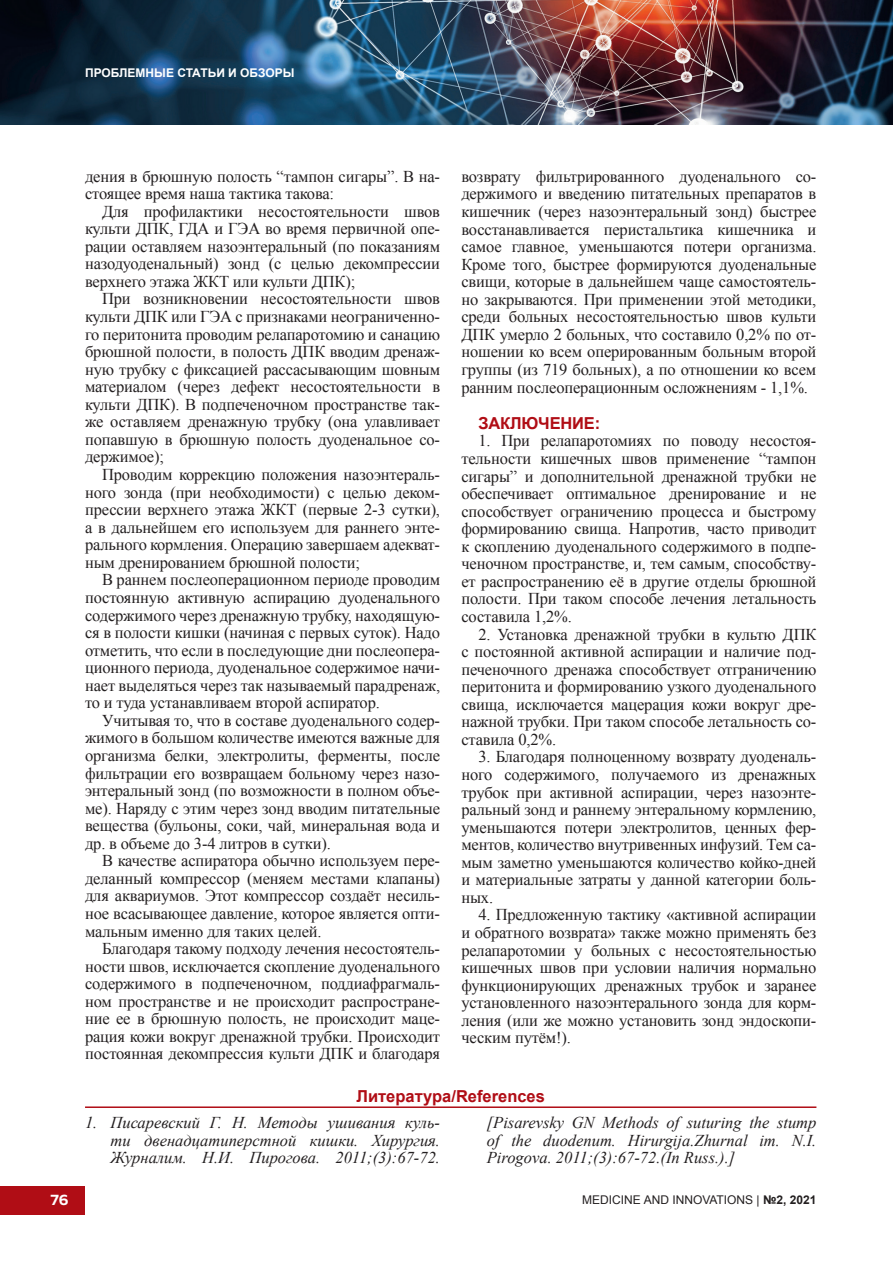
<style>
.page{position:relative;width:893px;height:1263px;background:#fff}
.page>*{position:absolute;margin:0;border:0;box-sizing:border-box;transform-origin:0 0}
.t1{font:16.5px/17.5px "Times New Roman";letter-spacing:-.01em;color:#231f20;text-align:justify}
.t2{font:italic 16.5px/17.5px "Times New Roman";color:#231f20;text-align:justify}
.t3{font:700 16.5px "Arial";color:#b00d15}
.t4{font:700 15px "Muller";color:#fff}
.t5{font:12px "Arial";color:#231f20}
.t6{font:700 12px "Arial";color:#fff}
.s1{font-weight:700}
</style>
<div class="page">
<hr style="left:85px;top:1106px;width:731px;height:2px;background:#b00d15">
<img style="left:0;top:0;width:893px;height:124px">
<div style="left:0;top:1186px;width:84px;height:29px;background:#b00d15"></div>
<p class="t6" style="left:85px;top:65px;width:211px">ПРОБЛЕМНЫЕ СТАТЬИ И ОБЗОРЫ</p>
<p class="t1" style="left:85px;top:167px;width:357px">дения в брюшную полость “тампон сигары”. В на&shy;стоящее время наша тактика такова:</p>
<p class="t1" style="left:85px;top:202px;width:357px;text-indent:17px">Для профилактики несостоятельности швов культи ДПК, ГДА и ГЭА во время первичной опе&shy;рации оставляем назоэнтеральный (по показаниям назодуоденальный) зонд (с целью декомпрессии верхнего этажа ЖКТ или культи ДПК);</p>
<p class="t1" style="left:85px;top:290px;width:357px;text-indent:17px">При возникновении несостоятельности швов культи ДПК или ГЭА с признаками неограниченно&shy;го перитонита проводим релапаротомию и санацию брюшной полости, в полость ДПК вводим дренаж&shy;ную трубку с фиксацией рассасывающим шовным материалом (через дефект несостоятельности в культи ДПК). В подпеченочном пространстве так&shy;же оставляем дренажную трубку (она улавливает попавшую в брюшную полость дуоденальное со&shy;держимое);</p>
<p class="t1" style="left:85px;top:465px;width:357px;text-indent:17px">Проводим коррекцию положения назоэнтераль&shy;ного зонда (при необходимости) с целью деком&shy;прессии верхнего этажа ЖКТ (первые 2-3 сутки), а в дальнейшем его используем для раннего энте&shy;рального кормления. Операцию завершаем адекват&shy;ным дренированием брюшной полости;</p>
<p class="t1" style="left:85px;top:571px;width:357px;text-indent:17px">В раннем послеоперационном периоде проводим постоянную активную аспирацию дуоденального содержимого через дренажную трубку, находящую&shy;ся в полости кишки (начиная с первых суток). Надо отметить, что если в последующие дни послеопера&shy;ционного периода, дуоденальное содержимое начи&shy;нает выделяться через так называемый парадренаж, то и туда устанавливаем второй аспиратор.</p>
<p class="t1" style="left:85px;top:711px;width:357px;text-indent:17px">Учитывая то, что в составе дуоденального содер&shy;жимого в большом количестве имеются важные для организма белки, электролиты, ферменты, после фильтрации его возвращаем больному через назо&shy;энтеральный зонд (по возможности в полном объе&shy;ме). Наряду с этим через зонд вводим питательные вещества (бульоны, соки, чай, минеральная вода и др. в объеме до 3-4 литров в сутки).</p>
<p class="t1" style="left:85px;top:852px;width:357px;text-indent:17px">В качестве аспиратора обычно используем пере&shy;деланный компрессор (меняем местами клапаны) для аквариумов. Этот компрессор создаёт несиль&shy;ное всасывающее давление, которое является опти&shy;мальным именно для таких целей.</p>
<p class="t1" style="left:85px;top:939px;width:357px;text-indent:17px">Благодаря такому подходу лечения несостоятель&shy;ности швов, исключается скопление дуоденального содержимого в подпеченочном, поддиафрагмаль&shy;ном пространстве и не происходит распростране&shy;ние ее в брюшную полость, не происходит маце&shy;рация кожи вокруг дренажной трубки. Происходит постоянная декомпрессия культи ДПК и благодаря</p>
<p class="t1" style="left:461px;top:167px;width:357px">возврату фильтрированного дуоденального со&shy;держимого и введению питательных препаратов в кишечник (через назоэнтеральный зонд) быстрее восстанавливается перистальтика кишечника и самое главное, уменьшаются потери организма.<br>Кроме того, быстрее формируются дуоденальные свищи, которые в дальнейшем чаще самостоятель&shy;но закрываются. При применении этой методики, среди больных несостоятельностью швов культи ДПК умерло 2 больных, что составило 0,2% по от&shy;ношении ко всем оперированным больным второй группы (из 719 больных), а по отношении ко всем ранним послеоперационным осложнениям - 1,1%.</p>
<p class="t3" style="left:478px;top:412px;width:123px">ЗАКЛЮЧЕНИЕ:</p>
<p class="t1" style="left:461px;top:432px;width:357px;text-indent:17px">1. При релапаротомиях по поводу несостоя&shy;тельности кишечных швов применение “тампон сигары” и дополнительной дренажной трубки не обеспечивает оптимальное дренирование и не способствует ограничению процесса и быстрому формированию свища. Напротив, часто приводит к скоплению дуоденального содержимого в подпе&shy;ченочном пространстве, и, тем самым, способству&shy;ет распространению её в другие отделы брюшной полости. При таком способе лечения летальность составила 1,2%.</p>
<p class="t1" style="left:461px;top:625px;width:357px;text-indent:17px">2. Установка дренажной трубки в культю ДПК с постоянной активной аспирации и наличие под&shy;печеночного дренажа способствует отграничению перитонита и формированию узкого дуоденального свища, исключается мацерация кожи вокруг дре&shy;нажной трубки. При таком способе летальность со&shy;ставила 0,2%.</p>
<p class="t1" style="left:461px;top:748px;width:357px;text-indent:17px">3. Благодаря полноценному возврату дуоденаль&shy;ного содержимого, получаемого из дренажных трубок при активной аспирации, через назоэнте&shy;ральный зонд и раннему энтеральному кормлению, уменьшаются потери электролитов, ценных фер&shy;ментов, количество внутривенных инфузий. Тем са&shy;мым заметно уменьшаются количество койко-дней и материальные затраты у данной категории боль&shy;ных.</p>
<p class="t1" style="left:461px;top:906px;width:357px;text-indent:17px">4. Предложенную тактику «активной аспирации и обратного возврата» также можно применять без релапаротомии у больных с несостоятельностью кишечных швов при условии наличия нормально функционирующих дренажных трубок и заранее установленного назоэнтерального зонда для корм&shy;ления (или же можно установить зонд эндоскопи&shy;ческим путём!).</p>
<p class="t3" style="left:356px;top:1085px;width:190px">Литература/References</p>
<p class="t2" style="left:111px;top:1113px;width:331px;text-indent:-25px">1. Писаревский Г. Н. Методы ушивания куль&shy;ти двенадцатиперстной кишки. Хирургия.<br>Журналим. Н.И. Пирогова. 2011;(3):67-72.</p>
<p class="t2" style="left:487px;top:1113px;width:331px">[Pisarevsky GN Methods of suturing the stump of the duodenum. Hirurgija.Zhurnal im. N.I.<br>Pirogova. 2011;(3):67-72.(In Russ.).]</p>
<p class="t4" style="left:50px;top:1190px;width:20px">76</p>
<p class="t5" style="left:582px;top:1192px;width:236px">MEDICINE AND INNOVATIONS | <span class="s1">№2, 2021</span></p>
</div>
